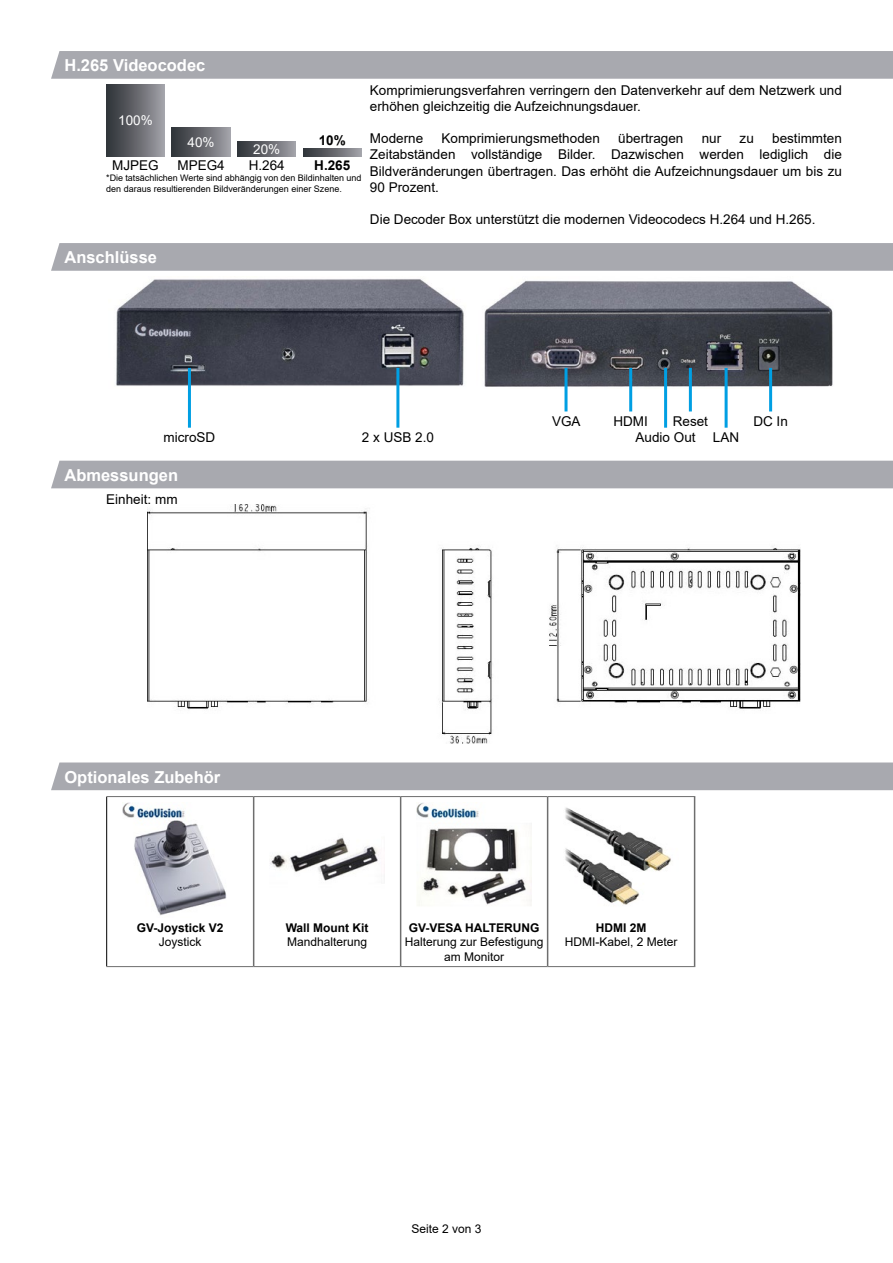
<style>
.page{position:relative;width:893px;height:1263px;background:#fff}
.page>*{position:absolute;margin:0;border:0;box-sizing:border-box;transform-origin:0 0}
.t1{font:700 16.5px "Arial";color:#fff}
.t2{font:13.5px/16.2px "Arial";color:#000}
.t3{font:13.5px "Arial";color:#fff}
.t4{font:700 13.5px "Arial";color:#000}
.t5{font:12px/14.4px "Arial";color:#000;text-align:center}
.t6{font:700 12px "Arial";color:#000}
.t7{font:9px/10.8px "Arial";color:#000}
</style>
<div class="page">
<div style="left:51px;top:51px;width:842px;height:28px;background:#a8a9af"></div>
<div style="left:106px;top:85px;width:59px;height:71px;background:linear-gradient(to right,#2b2f33,#a1a0a7)"></div>
<svg style="left:238px;top:142px;width:58px;height:14px"></svg>
<div style="left:172px;top:128px;width:58px;height:28px;background:linear-gradient(to right,#2c3034,#9d9ca3)"></div>
<svg style="left:303px;top:149px;width:58px;height:7px"></svg>
<div style="left:51px;top:243px;width:842px;height:28px;background:#a8a9af"></div>
<img style="left:116px;top:279px;width:348px;height:109px">
<img style="left:484px;top:280px;width:349px;height:108px">
<hr style="left:769px;top:368px;width:3px;height:43px;background:#009fe3">
<hr style="left:629px;top:368px;width:3px;height:43px;background:#009fe3">
<hr style="left:564px;top:368px;width:3px;height:43px;background:#009fe3">
<hr style="left:689px;top:368px;width:3px;height:43px;background:#009fe3">
<hr style="left:664px;top:368px;width:3px;height:60px;background:#009fe3">
<hr style="left:725px;top:368px;width:3px;height:60px;background:#009fe3">
<hr style="left:396px;top:368px;width:3px;height:60px;background:#009fe3">
<hr style="left:188px;top:368px;width:3px;height:60px;background:#009fe3">
<div style="left:51px;top:461px;width:842px;height:27px;background:#a8a9af"></div>
<img style="left:147px;top:504px;width:654px;height:240px">
<div style="left:51px;top:762px;width:842px;height:28px;background:#a8a9af"></div>
<hr style="left:106px;top:797px;width:1px;height:169px;background:#000">
<hr style="left:106px;top:796px;width:148px;height:1px;background:#6e6e6e">
<hr style="left:106px;top:966px;width:148px;height:1px;background:#6e6e6e">
<hr style="left:253px;top:797px;width:1px;height:169px;background:#6e6e6e">
<hr style="left:254px;top:796px;width:147px;height:1px;background:#6e6e6e">
<hr style="left:254px;top:966px;width:147px;height:1px;background:#6e6e6e">
<hr style="left:400px;top:797px;width:1px;height:169px;background:#6e6e6e">
<hr style="left:547px;top:797px;width:1px;height:169px;background:#6e6e6e">
<hr style="left:401px;top:796px;width:147px;height:1px;background:#6e6e6e">
<hr style="left:548px;top:796px;width:147px;height:1px;background:#6e6e6e">
<hr style="left:401px;top:966px;width:147px;height:1px;background:#6e6e6e">
<hr style="left:548px;top:966px;width:147px;height:1px;background:#6e6e6e">
<hr style="left:694px;top:797px;width:1px;height:169px;background:#6e6e6e">
<img style="left:123px;top:802px;width:104px;height:114px">
<img style="left:270px;top:837px;width:108px;height:44px">
<img style="left:417px;top:802px;width:114px;height:104px">
<img style="left:565px;top:807px;width:106px;height:98px">
<p class="t1" style="left:64px;top:54px;width:142px">H.265 Videocodec</p>
<p class="t3" style="left:118px;top:111px;width:36px">100%</p>
<p class="t4" style="left:319px;top:130px;width:29px">10%</p>
<p class="t7" style="left:106px;top:172px;width:257px">*Die tatsächlichen Werte sind abhängig von den Bildinhalten und den daraus resultierenden Bildveränderungen einer Szene.</p>
<p class="t3" style="left:188px;top:133px;width:29px">40%</p>
<p class="t3" style="left:253px;top:140px;width:29px">20%</p>
<p class="t2" style="left:112px;top:157px;width:48px">MJPEG</p>
<p class="t2" style="left:177px;top:157px;width:49px">MPEG4</p>
<p class="t2" style="left:249px;top:157px;width:38px">H.264</p>
<p class="t4" style="left:314px;top:156px;width:38px">H.265</p>
<p class="t2" style="left:370px;top:82px;width:473px">Komprimierungsverfahren verringern den Datenverkehr auf dem Netzwerk und erhöhen gleichzeitig die Aufzeichnungsdauer.</p>
<p class="t2" style="left:370px;top:130px;width:55px">Moderne</p>
<p class="t2" style="left:442px;top:130px;width:160px">Komprimierungsmethoden</p>
<p class="t2" style="left:618px;top:130px;width:67px">übertragen</p>
<p class="t2" style="left:702px;top:130px;width:21px">nur</p>
<p class="t2" style="left:740px;top:130px;width:16px">zu</p>
<p class="t2" style="left:370px;top:130px;width:473px;text-align:justify;text-indent:402px">bestimmten Zeitabständen vollständige Bilder. Dazwischen werden lediglich die Bildveränderungen übertragen. Das erhöht die Aufzeichnungsdauer um bis zu 90 Prozent.</p>
<p class="t2" style="left:370px;top:211px;width:447px">Die Decoder Box unterstützt die modernen Videocodecs H.264 und H.265.</p>
<p class="t1" style="left:64px;top:246px;width:94px">Anschlüsse</p>
<p class="t2" style="left:552px;top:413px;width:30px">VGA</p>
<p class="t2" style="left:613px;top:413px;width:36px">HDMI</p>
<p class="t2" style="left:673px;top:413px;width:37px">Reset</p>
<p class="t2" style="left:753px;top:413px;width:36px">DC In</p>
<p class="t2" style="left:164px;top:429px;width:53px">microSD</p>
<p class="t2" style="left:362px;top:429px;width:74px">2 x USB 2.0</p>
<p class="t2" style="left:636px;top:429px;width:62px">Audio Out</p>
<p class="t2" style="left:713px;top:429px;width:28px">LAN</p>
<p class="t1" style="left:64px;top:463px;width:115px">Abmessungen</p>
<p class="t2" style="left:106px;top:491px;width:73px">Einheit: mm</p>
<p class="t1" style="left:64px;top:765px;width:157px">Optionales Zubehör</p>
<p class="t6" style="left:137px;top:919px;width:88px">GV-Joystick V2</p>
<p class="t5" style="left:159px;top:935px;width:44px">Joystick</p>
<p class="t6" style="left:286px;top:919px;width:84px">Wall Mount Kit</p>
<p class="t5" style="left:287px;top:935px;width:82px">Mandhalterung</p>
<p class="t6" style="left:409px;top:919px;width:132px">GV-VESA HALTERUNG</p>
<p class="t5" style="left:405px;top:935px;width:140px">Halterung zur Befestigung am Monitor</p>
<p class="t6" style="left:596px;top:919px;width:52px">HDMI 2M</p>
<p class="t5" style="left:565px;top:935px;width:114px">HDMI-Kabel, 2 Meter</p>
<p class="t5" style="left:411px;top:1221px;width:72px">Seite 2 von 3</p>
</div>
